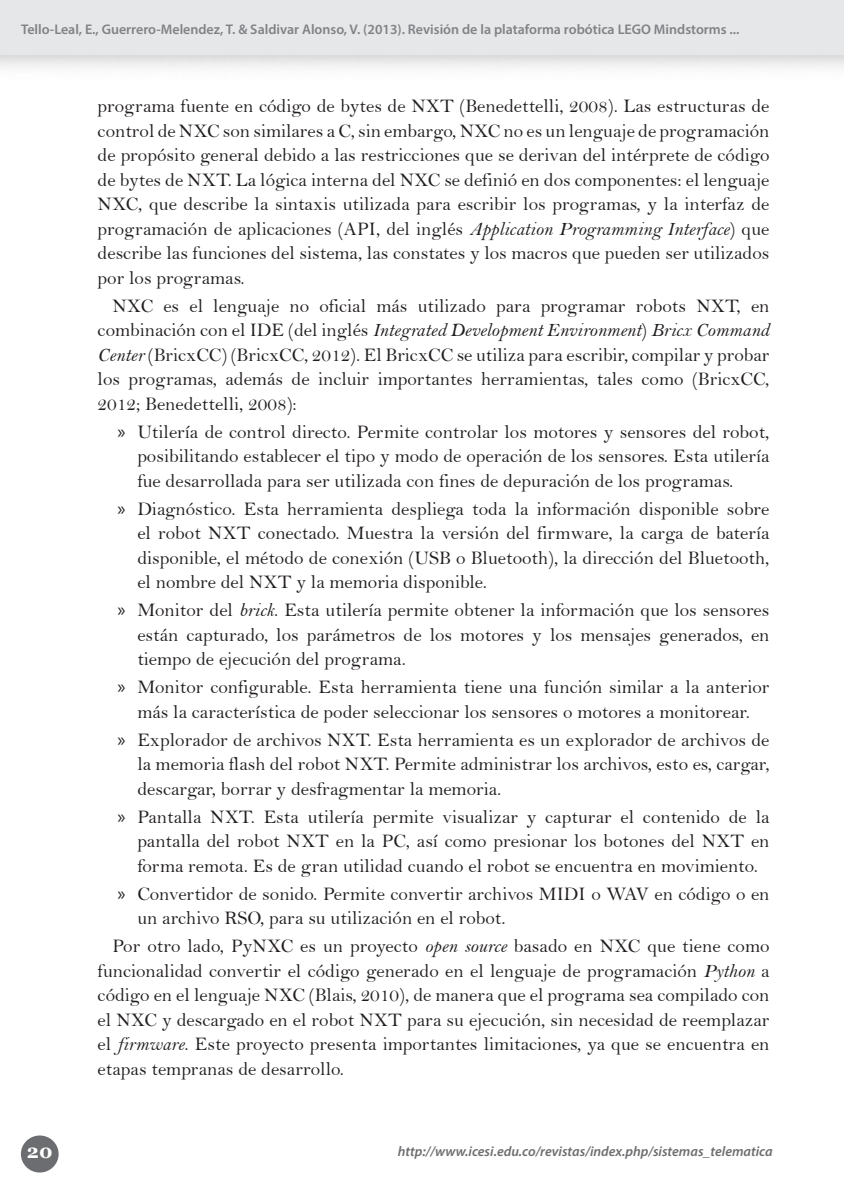
<style>
.page{position:relative;width:844px;height:1191px;background:#fff}
.page>*{position:absolute;margin:0;border:0;box-sizing:border-box;transform-origin:0 0}
.parrafo{font:19.25px/24.5px "Bell";color:#231f20;text-align:justify}
.t1{font:700 19.25px "Georgia";color:#fff}
.datos_articulo{font:600 14px "Myriad Pro";color:#808285}
.t2{font:italic 600 14px "Myriad Pro";color:#6c6d70}
.s1{font-family:"Bell MT Italic"}
.s2{font-family:"Myriad Pro"}
</style>
<div class="page">
<div style="left:0;top:0;width:843px;height:56px;background:#e6e7e9"></div>
<div style="left:21px;top:1135px;width:38px;height:37px;background:#6c6d70;border-radius:50%"></div>
<p class="datos_articulo" style="left:21px;top:21px;width:719px">Tello-Leal, E., Guerrero-Melendez, T. &amp; Saldivar Alonso, V. (2013). Revisión de la plataforma robótica LEGO Mindstorms ...</p>
<p class="parrafo" style="left:98px;top:94px;width:673px">programa fuente en código de bytes de NXT (Benedettelli, 2008). Las estructuras de control de NXC son similares a C, sin embargo, NXC no es un lenguaje de programación de propósito general debido a las restricciones que se derivan del intérprete de código de bytes de NXT. La lógica interna del NXC se definió en dos componentes: el lenguaje NXC, que describe la sintaxis utilizada para escribir los programas, y la interfaz de programación de aplicaciones (API, del inglés <span class="s1">Application Programming Interface</span>) que describe las funciones del sistema, las constates y los macros que pueden ser utilizados por los programas.</p>
<p class="parrafo" style="left:98px;top:293px;width:673px;text-indent:15px">NXC es el lenguaje no oficial más utilizado para programar robots NXT, en combinación con el IDE (del inglés <span class="s1">Integrated Development Environment</span>) <span class="s1">Bricx Command Center</span> (BricxCC) (BricxCC, 2012). El BricxCC se utiliza para escribir, compilar y probar los programas, además de incluir importantes herramientas, tales como (BricxCC, 2012; Benedettelli, 2008):</p>
<p class="parrafo" style="left:137px;top:419px;width:633px;text-indent:-20px"><span class="s2">»</span> Utilería de control directo. Permite controlar los motores y sensores del robot, posibilitando establecer el tipo y modo de operación de los sensores. Esta utilería fue desarrollada para ser utilizada con fines de depuración de los programas.</p>
<p class="parrafo" style="left:137px;top:496px;width:633px;text-indent:-20px"><span class="s2">»</span> Diagnóstico. Esta herramienta despliega toda la información disponible sobre el robot NXT conectado. Muestra la versión del firmware, la carga de batería disponible, el método de conexión (USB o Bluetooth), la dirección del Bluetooth, el nombre del NXT y la memoria disponible.</p>
<p class="parrafo" style="left:137px;top:598px;width:633px;text-indent:-20px"><span class="s2">»</span> Monitor del <span class="s1">brick</span>. Esta utilería permite obtener la información que los sensores están capturado, los parámetros de los motores y los mensajes generados, en tiempo de ejecución del programa.</p>
<p class="parrafo" style="left:117px;top:674px;width:653px;text-align:center"><span class="s2">»</span> Monitor configurable. Esta herramienta tiene una función similar a la anterior más la característica de poder seleccionar los sensores o motores a monitorear.</p>
<p class="parrafo" style="left:137px;top:727px;width:633px;text-indent:-20px"><span class="s2">»</span> Explorador de archivos NXT. Esta herramienta es un explorador de archivos de la memoria flash del robot NXT. Permite administrar los archivos, esto es, cargar, descargar, borrar y desfragmentar la memoria.</p>
<p class="parrafo" style="left:137px;top:804px;width:633px;text-indent:-20px"><span class="s2">»</span> Pantalla NXT. Esta utilería permite visualizar y capturar el contenido de la pantalla del robot NXT en la PC, así como presionar los botones del NXT en forma remota. Es de gran utilidad cuando el robot se encuentra en movimiento.</p>
<p class="parrafo" style="left:137px;top:881px;width:633px;text-indent:-20px"><span class="s2">»</span> Convertidor de sonido. Permite convertir archivos MIDI o WAV en código o en un archivo RSO, para su utilización en el robot.</p>
<p class="parrafo" style="left:98px;top:933px;width:673px;text-indent:15px">Por otro lado, PyNXC es un proyecto <span class="s1">open source</span> basado en NXC que tiene como funcionalidad convertir el código generado en el lenguaje de programación <span class="s1">Python</span> a código en el lenguaje NXC (Blais, 2010), de manera que el programa sea compilado con el NXC y descargado en el robot NXT para su ejecución, sin necesidad de reemplazar el <span class="s1">firmware</span>. Este proyecto presenta importantes limitaciones, ya que se encuentra en etapas tempranas de desarrollo.</p>
<p class="t1" style="left:27px;top:1138px;width:27px">20</p>
<p class="t2" style="left:398px;top:1142px;width:376px">http://www.icesi.edu.co/revistas/index.php/sistemas_telematica</p>
</div>
